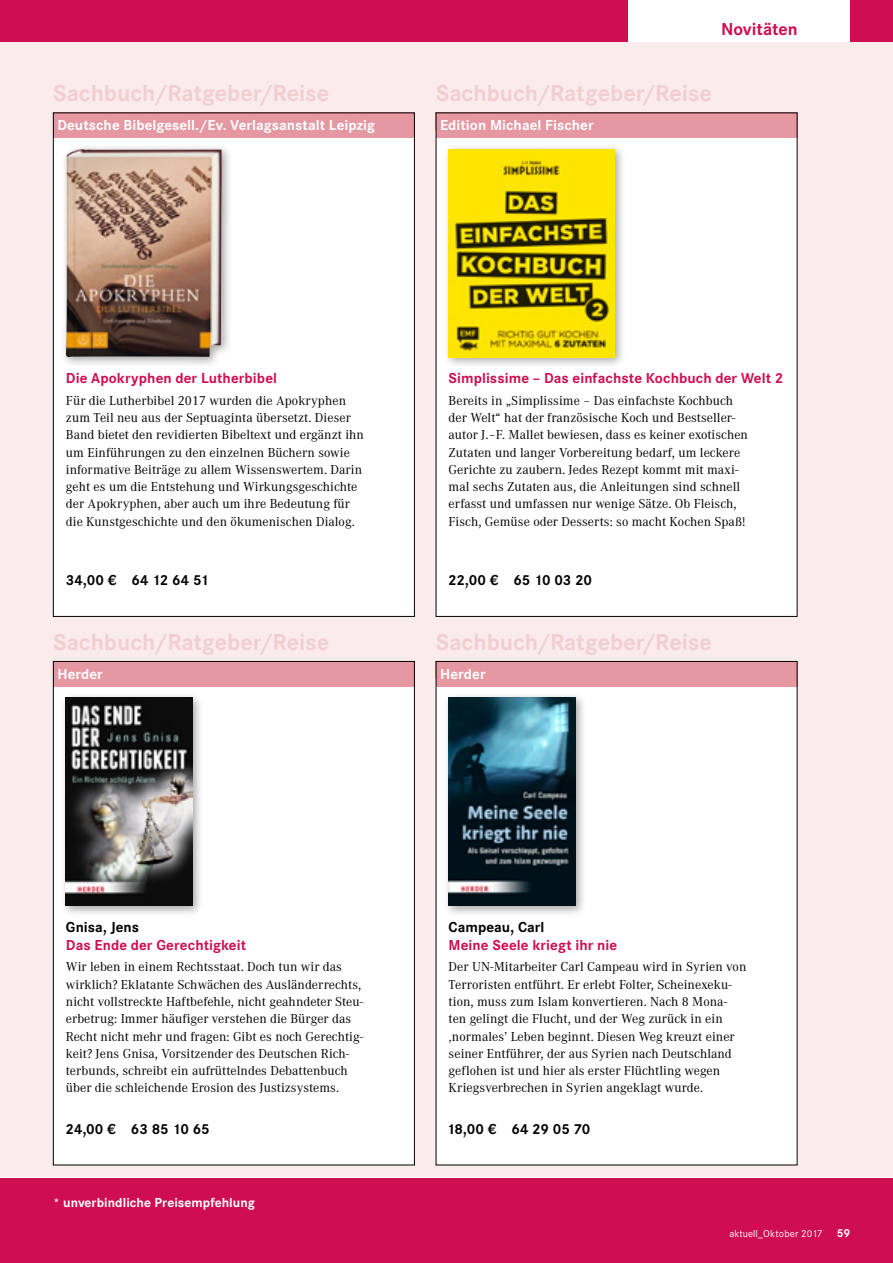
<style>
.page{position:relative;width:893px;height:1263px;background:#fff}
.page>*{position:absolute;margin:0;border:0;box-sizing:border-box;transform-origin:0 0}
.t1{font:700 24px "Corporate S";color:#f3ced1}
.t2{font:700 18px "Corporate S";color:#cf0d51}
.t3{font:700 15px "Corporate S";letter-spacing:.005em;color:#cf0d51}
.t4{font:700 15px "Corporate S";letter-spacing:.005em;color:#fff}
.t5{font:700 15px "Corporate S";color:#000}
.t6{font:13.5px/17.2px "Corporate A";letter-spacing:.005em;color:#000}
.t7{font:700 13.5px "Corporate S";letter-spacing:.005em;color:#fff}
.t8{font:10.5px "Corporate S";color:#fff}
.s1{font-weight:700;font-size:12px}
</style>
<div class="page">
<div style="left:0;top:1178px;width:893px;height:85px;background:#cf0d51"></div>
<div style="left:850px;top:0;width:43px;height:43px;background:#cf0d51"></div>
<div style="left:0;top:0;width:627px;height:43px;background:#cf0d51"></div>
<div style="left:0;top:43px;width:893px;height:1134px;background:#faeced"></div>
<div style="left:436px;top:661px;width:361px;height:504px;background:#fff"></div>
<div style="left:436px;top:661px;width:361px;height:26px;background:#e698a2"></div>
<div style="left:444px;top:693px;width:142px;height:223px;background:#000;opacity:.35"></div>
<img style="left:449px;top:698px;width:126px;height:207px">
<div style="left:53px;top:661px;width:361px;height:504px;background:#fff"></div>
<div style="left:53px;top:661px;width:362px;height:26px;background:#e698a2"></div>
<div style="left:61px;top:693px;width:143px;height:223px;background:#000;opacity:.35"></div>
<img style="left:66px;top:698px;width:127px;height:207px">
<div style="left:436px;top:113px;width:361px;height:503px;background:#fff"></div>
<div style="left:436px;top:113px;width:361px;height:25px;background:#e698a2"></div>
<div style="left:444px;top:144px;width:181px;height:224px;background:#000;opacity:.35"></div>
<img style="left:449px;top:149px;width:165px;height:208px">
<div style="left:53px;top:113px;width:361px;height:503px;background:#fff"></div>
<div style="left:53px;top:113px;width:362px;height:25px;background:#e698a2"></div>
<div style="left:61px;top:144px;width:171px;height:224px;background:#000;opacity:.35"></div>
<img style="left:66px;top:149px;width:156px;height:208px">
<h1 class="t1" style="left:53px;top:79px;width:277px">Sachbuch/Ratgeber/Reise</h1>
<p class="t4" style="left:57px;top:116px;width:319px">Deutsche Bibelgesell./Ev. Verlagsanstalt Leipzig</p>
<h2 class="t2" style="left:721px;top:19px;width:78px">Novitäten</h2>
<h1 class="t1" style="left:436px;top:79px;width:277px">Sachbuch/Ratgeber/Reise</h1>
<p class="t4" style="left:440px;top:116px;width:155px">Edition Michael Fischer</p>
<p class="t3" style="left:66px;top:370px;width:213px">Die Apokryphen der Lutherbibel</p>
<p class="t6" style="left:66px;top:392px;width:300px">Für die Lutherbibel 2017 wurden die Apokryphen zum Teil neu aus der Septuaginta übersetzt. Dieser Band bietet den revidierten Bibeltext und ergänzt ihn um Einführungen zu den einzelnen Büchern sowie informative Beiträge zu allem Wissenswertem. Darin geht es um die Entstehung und Wirkungsgeschichte der Apokryphen, aber auch um ihre Bedeutung für die Kunstgeschichte und den ökumenischen Dialog.</p>
<p class="t5" style="left:66px;top:572px;width:145px">34,00 € 64 12 64 51</p>
<h1 class="t1" style="left:53px;top:628px;width:277px">Sachbuch/Ratgeber/Reise</h1>
<p class="t4" style="left:57px;top:665px;width:47px">Herder</p>
<p class="t3" style="left:449px;top:370px;width:336px">Simplissime – Das einfachste Kochbuch der Welt 2</p>
<p class="t6" style="left:449px;top:392px;width:301px">Bereits in „Simplissime – Das einfachste Kochbuch der Welt“ hat der französische Koch und Bestseller&shy;autor J.–F. Mallet bewiesen, dass es keiner exotischen Zutaten und langer Vorbereitung bedarf, um leckere Gerichte zu zaubern. Jedes Rezept kommt mit maxi&shy;mal sechs Zutaten aus, die Anleitungen sind schnell erfasst und umfassen nur wenige Sätze. Ob Fleisch, Fisch, Gemüse oder Desserts: so macht Kochen Spaß!</p>
<p class="t5" style="left:448px;top:572px;width:145px">22,00 € 65 10 03 20</p>
<h1 class="t1" style="left:436px;top:628px;width:277px">Sachbuch/Ratgeber/Reise</h1>
<p class="t4" style="left:440px;top:665px;width:47px">Herder</p>
<p class="t5" style="left:66px;top:918px;width:75px">Gnisa, Jens</p>
<p class="t3" style="left:66px;top:936px;width:182px">Das Ende der Gerechtigkeit</p>
<p class="t6" style="left:66px;top:959px;width:299px">Wir leben in einem Rechtsstaat. Doch tun wir das wirklich? Eklatante Schwächen des Ausländerrechts, nicht vollstreckte Haftbefehle, nicht geahndeter Steu&shy;erbetrug: Immer häufiger verstehen die Bürger das Recht nicht mehr und fragen: Gibt es noch Gerechtig&shy;keit? Jens Gnisa, Vorsitzender des Deutschen Rich&shy;terbunds, schreibt ein aufrüttelndes Debattenbuch über die schleichende Erosion des Justizsystems.</p>
<p class="t5" style="left:66px;top:1120px;width:146px">24,00 € 63 85 10 65</p>
<p class="t7" style="left:53px;top:1194px;width:203px">* unverbindliche Preisempfehlung</p>
<p class="t5" style="left:449px;top:918px;width:97px">Campeau, Carl</p>
<p class="t3" style="left:449px;top:936px;width:170px">Meine Seele kriegt ihr nie</p>
<p class="t6" style="left:449px;top:959px;width:299px">Der UN-Mitarbeiter Carl Campeau wird in Syrien von Terroristen entführt. Er erlebt Folter, Scheinexeku&shy;tion, muss zum Islam konvertieren. Nach 8 Mona&shy;ten gelingt die Flucht, und der Weg zurück in ein ‚normales’ Leben beginnt. Diesen Weg kreuzt einer seiner Entführer, der aus Syrien nach Deutschland geflohen ist und hier als erster Flüchtling wegen Kriegsverbrechen in Syrien angeklagt wurde.</p>
<p class="t5" style="left:447px;top:1120px;width:145px">18,00 € 64 29 05 70</p>
<p class="t8" style="left:730px;top:1227px;width:122px">aktuell_Oktober 2017 <span class="s1">59</span></p>
</div>
